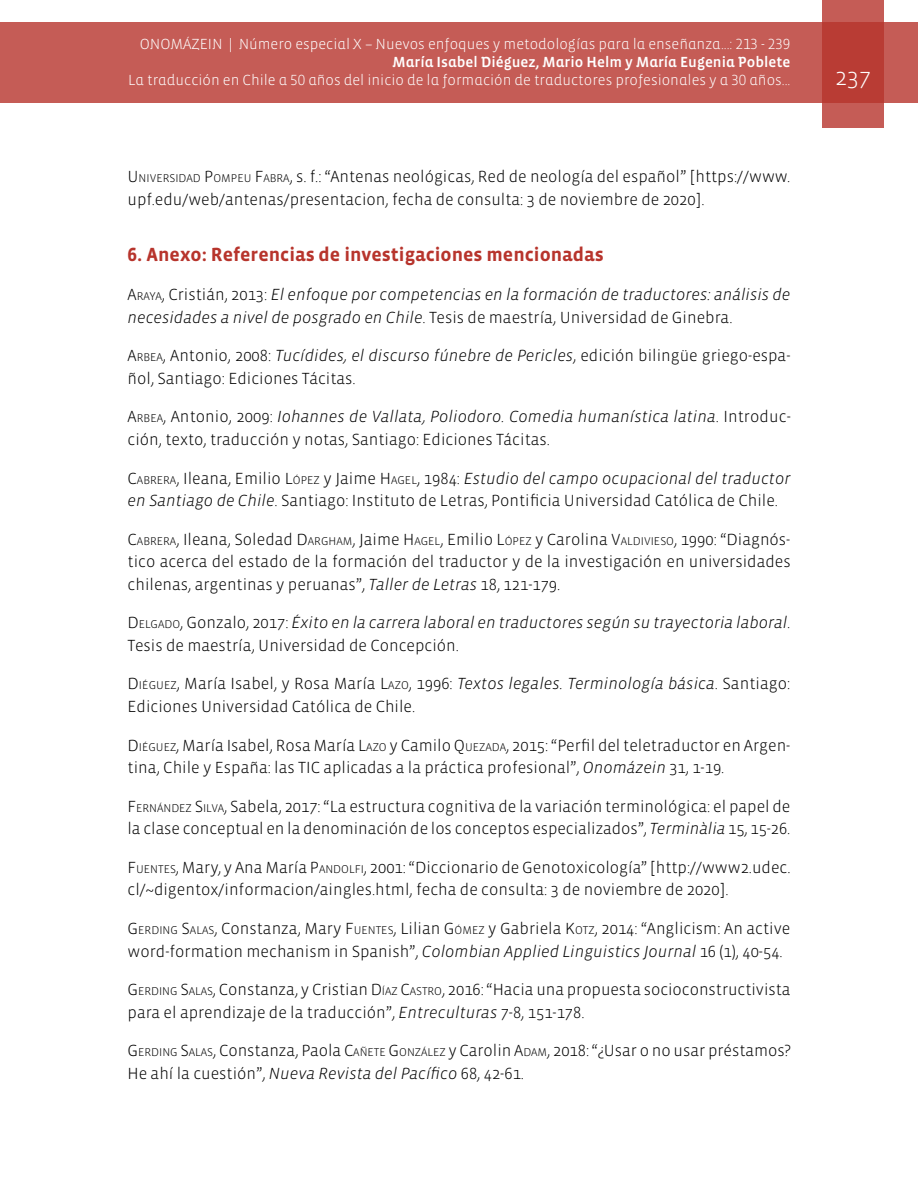
<style>
.page{position:relative;width:918px;height:1188px;background:#fff}
.page>*{position:absolute;margin:0;border:0;box-sizing:border-box;transform-origin:0 0}
.t1{font:300 24px "Vista Sans";color:#fff}
.t2{font:700 19.5px "Vista Sans";color:#b7342c}
.t3{font:300 16.5px/22.5px "Vista Sans";color:#000}
.t4{font:italic 300 16.5px/22.5px "Vista Sans";color:#000}
.t5{font:300 15px "Vista Sans Alt";color:#fff}
.t6{font:15px "Vista Sans Alt Med";color:#fff}
.s1{font-style:inherit}
.s2{font-size:11.55px}
.s3{font-style:normal}
.s4{font-style:normal;font-size:11.55px}
.s5{font-style:italic}
</style>
<div class="page">
<div style="left:0;top:23px;width:918px;height:80px;background:#c55c56"></div>
<svg style="left:822px;top:0;width:62px;height:128px;background:#bd4740"></svg>
<p class="t5" style="left:140px;top:37px;width:652px">ONOMÁZEIN | Número especial X – Nuevos enfoques y metodologías para la enseñanza...: 213 - 239</p>
<p class="t6" style="left:393px;top:55px;width:399px">María Isabel Diéguez, Mario Helm y María Eugenia Poblete</p>
<p class="t5" style="left:128px;top:73px;width:664px">La traducción en Chile a 50 años del inicio de la formación de traductores profesionales y a 30 años...</p>
<h1 class="t1" style="left:835px;top:65px;width:37px">237</h1>
<p class="t3" style="left:128px;top:166px;width:664px"><span class="s1">U</span> <span class="s2">NIVERSIDAD</span> <span class="s1">P</span><span class="s2">OMPEU</span> <span class="s1">F</span><span class="s2">ABRA</span>, s. f.: “Antenas neológicas, Red de neología del español” [https://www. upf.edu/web/antenas/presentacion, fecha de consulta: 3 de noviembre de 2020].</p>
<p class="t2" style="left:128px;top:245px;width:478px">6. Anexo: Referencias de investigaciones mencionadas</p>
<p class="t4" style="left:128px;top:284px;width:664px"><span class="s3">A</span><span class="s4">RAYA</span><span class="s3">, Cristián, 2013:</span> El enfoque por competencias en la formación de traductores: análisis de necesidades a nivel de posgrado en Chile<span class="s3">. Tesis de maestría, Universidad de Ginebra.</span></p>
<p class="t3" style="left:128px;top:345px;width:664px"><span class="s1">A</span><span class="s2">RB EA</span>, Antonio, 2008: <span class="s5">Tucídides, el discurso fúnebre de Pericles</span>, edición bilingüe griego-espa&shy;ñol, Santiago: Ediciones Tácitas.</p>
<p class="t3" style="left:128px;top:406px;width:665px"><span class="s1">A</span><span class="s2">RB EA</span>, Antonio, 2009: <span class="s5">Iohannes de Vallata, Poliodoro. Comedia humanística latina</span>. Introduc&shy;ción, texto, traducción y notas, Santiago: Ediciones Tácitas.</p>
<p class="t3" style="left:128px;top:467px;width:664px"><span class="s1">C</span><span class="s2">AB RERA</span>, Ileana, Emilio <span class="s1">L</span><span class="s2">ÓP EZ</span> y Jaime <span class="s1">H</span><span class="s2">AGEL</span>, 1984: <span class="s5">Estudio del campo ocupacional del traductor en Santiago de Chile</span>. Santiago: Instituto de Letras, Pontificia Universidad Católica de Chile.</p>
<p class="t3" style="left:128px;top:528px;width:665px;text-align:justify"><span class="s1">C</span><span class="s2">ABRERA</span>, Ileana, Soledad <span class="s1">D</span><span class="s2">ARGHAM</span>, Jaime <span class="s1">H</span><span class="s2">AGEL</span>, Emilio <span class="s1">L</span><span class="s2">ÓPEZ</span> y Carolina <span class="s1">V</span><span class="s2">ALDIVIESO</span>, 1990: “Diagnós&shy;tico acerca del estado de la formación del traductor y de la investigación en universidades chilenas, argentinas y peruanas”, <span class="s5">Taller de Letras</span> 18, 121-179.</p>
<p class="t4" style="left:128px;top:612px;width:664px"><span class="s3">D</span> <span class="s4">ELGADO</span><span class="s3">, Gonzalo, 2017:</span> Éxito en la carrera laboral en traductores según su trayectoria laboral<span class="s3">.<br>Tesis de maestría, Universidad de Concepción.</span></p>
<p class="t3" style="left:128px;top:673px;width:664px"><span class="s1">D</span> <span class="s2">IÉGUEZ</span>, María Isabel, y Rosa María <span class="s1">L</span><span class="s2">AZO</span>, 1996: <span class="s5">Textos legales. Terminología básica</span>. Santiago:<br>Ediciones Universidad Católica de Chile.</p>
<p class="t3" style="left:128px;top:734px;width:664px"><span class="s1">D</span> <span class="s2">IÉGUEZ</span>, María Isabel, Rosa María <span class="s1">L</span><span class="s2">AZO</span> y Camilo <span class="s1">Q</span><span class="s2">UEZADA</span>, 2015: “Perfil del teletraductor en Argen&shy;tina, Chile y España: las TIC aplicadas a la práctica profesional”, <span class="s5">Onomázein</span> 31, 1-19.</p>
<p class="t3" style="left:128px;top:795px;width:664px"><span class="s1">F</span> <span class="s2">ERNÁNDEZ</span> <span class="s1">S</span> <span class="s2">ILVA</span>, Sabela, 2017: “La estructura cognitiva de la variación terminológica: el papel de la clase conceptual en la denominación de los conceptos especializados”, <span class="s5">Terminàlia</span> 15, 15-26.</p>
<p class="t3" style="left:128px;top:856px;width:664px"><span class="s1">F</span> <span class="s2">UENTES</span>, Mary, y Ana María <span class="s1">P</span><span class="s2">ANDOLFI</span>, 2001: “Diccionario de Genotoxicología” [http://www2.udec. cl/~digentox/informacion/aingles.html, fecha de consulta: 3 de noviembre de 2020].</p>
<p class="t3" style="left:128px;top:918px;width:664px"><span class="s1">G</span> <span class="s2">ERDING</span> <span class="s1">S</span><span class="s2">ALAS</span>, Constanza, Mary <span class="s1">F</span> <span class="s2">UENTES</span>, Lilian <span class="s1">G</span> <span class="s2">ÓMEZ</span> y Gabriela <span class="s1">K</span><span class="s2">OTZ</span>, 2014: “Anglicism: An active word-formation mechanism in Spanish”, <span class="s5">Colombian Applied Linguistics Journal</span> 16 (1), 40-54.</p>
<p class="t3" style="left:128px;top:979px;width:664px"><span class="s1">G</span> <span class="s2">ERDING</span> <span class="s1">S</span><span class="s2">ALAS</span>, Constanza, y Cristian <span class="s1">D</span> <span class="s2">ÍAZ</span> <span class="s1">C</span><span class="s2">ASTRO</span>, 2016: “Hacia una propuesta socioconstructivista para el aprendizaje de la traducción”, <span class="s5">Entreculturas</span> 7-8, 151-178.</p>
<p class="t3" style="left:128px;top:1040px;width:665px"><span class="s1">G</span> <span class="s2">ERDING</span> <span class="s1">S</span><span class="s2">ALAS</span>, Constanza, Paola <span class="s1">C</span><span class="s2">AÑETE</span> <span class="s1">G</span> <span class="s2">ONZÁLEZ</span> y Carolin <span class="s1">A</span><span class="s2">DAM</span>, 2018: “¿Usar o no usar préstamos?<br>He ahí la cuestión”, <span class="s5">Nueva Revista del Pacífico</span> 68, 42-61.</p>
</div>
